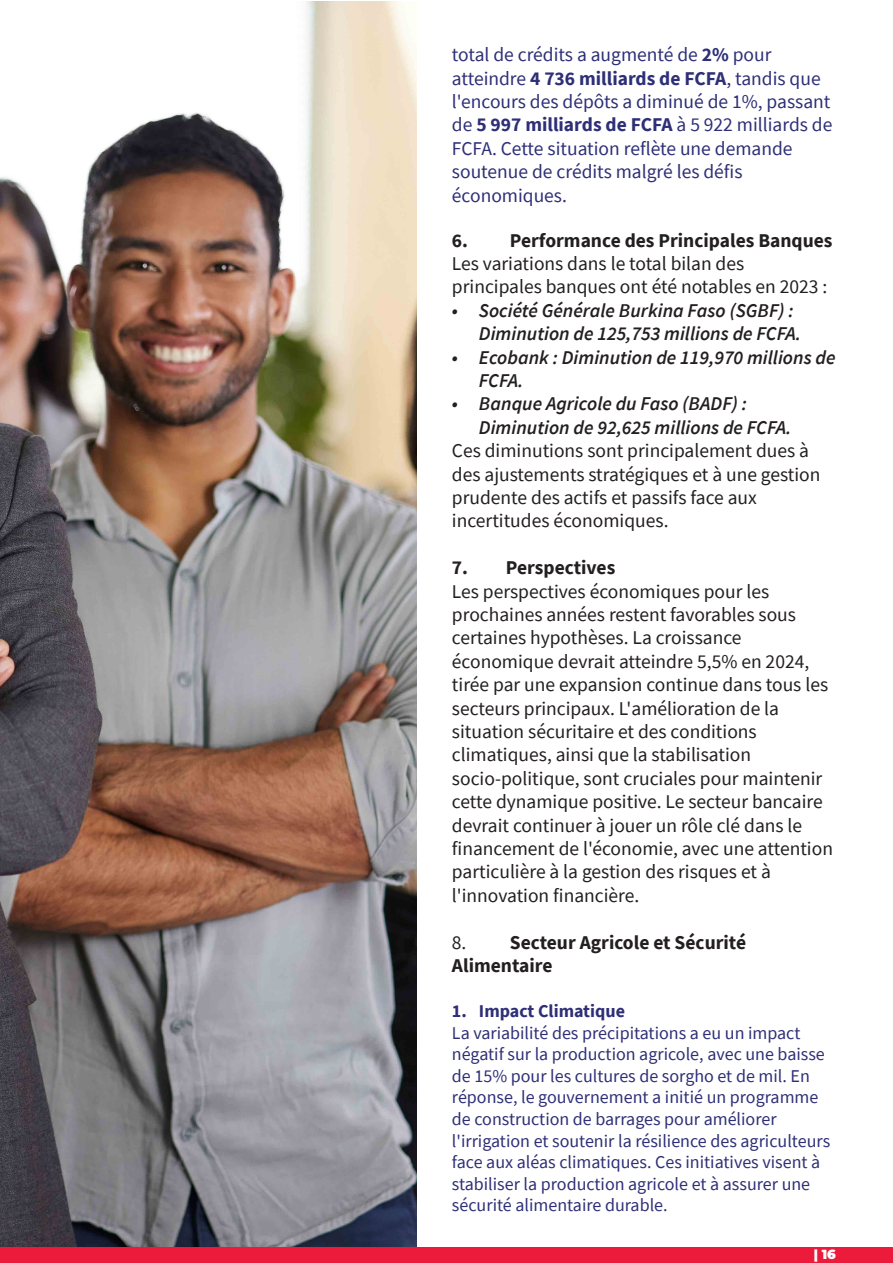
<style>
.page{position:relative;width:893px;height:1263px;background:#fff}
.page>*{position:absolute;margin:0;border:0;box-sizing:border-box;transform-origin:0 0}
.t1{font:19.5px/23.4px "Source Sans Pro";color:#231f20}
.t2{font:19.5px/23.4px "Source Sans Pro";color:#2e2f77}
.t3{font:italic 600 19.5px/23.4px "Source Sans Pro";color:#231f20}
.t4{font:700 19.5px/23.4px "Source Sans Pro";color:#231f20}
.t5{font:18px/21.6px "Source Sans Pro";color:#2e2f77}
.t6{font:700 18px "Source Sans Pro";color:#2e2f77}
.t7{font:900 13.05px "Montserrat";color:#fff}
.s1{font-weight:700}
.s2{font-weight:400}
</style>
<div class="page">
<img style="left:0;top:1px;width:416px;height:1247px">
<div style="left:0;top:1248px;width:892px;height:15px;background:#ec1b3b"></div>
<p class="t2" style="left:452px;top:43px;width:382px">total de crédits a augmenté de <span class="s1">2%</span> pour atteindre <span class="s1">4 736 milliards de FCFA</span>, tandis que l'encours des dépôts a diminué de 1%, passant de <span class="s1">5 997 milliards de FCFA</span> à 5 922 milliards de FCFA. Cette situation reflète une demande soutenue de crédits malgré les défis économiques.</p>
<p class="t4" style="left:452px;top:228px;width:382px">6. Performance des Principales Banques</p>
<p class="t1" style="left:452px;top:252px;width:377px">Les variations dans le total bilan des principales banques ont été notables en 2023 :</p>
<p class="t3" style="left:479px;top:298px;width:324px;text-indent:-27px">• Société Générale Burkina Faso (SGBF) :<br>Diminution de 125,753 millions de FCFA.</p>
<p class="t3" style="left:479px;top:345px;width:358px;text-indent:-27px">• Ecobank : Diminution de 119,970 millions de<br>FCFA.</p>
<p class="t3" style="left:479px;top:392px;width:314px;text-indent:-27px">• Banque Agricole du Faso (BADF) :<br>Diminution de 92,625 millions de FCFA.</p>
<p class="t1" style="left:452px;top:439px;width:370px">Ces diminutions sont principalement dues à des ajustements stratégiques et à une gestion prudente des actifs et passifs face aux incertitudes économiques.</p>
<p class="t4" style="left:452px;top:556px;width:165px">7. Perspectives</p>
<p class="t1" style="left:452px;top:579px;width:383px">Les perspectives économiques pour les prochaines années restent favorables sous certaines hypothèses. La croissance économique devrait atteindre 5,5% en 2024, tirée par une expansion continue dans tous les secteurs principaux. L'amélioration de la situation sécuritaire et des conditions climatiques, ainsi que la stabilisation socio-politique, sont cruciales pour maintenir cette dynamique positive. Le secteur bancaire devrait continuer à jouer un rôle clé dans le financement de l'économie, avec une attention particulière à la gestion des risques et à l'innovation financière.</p>
<p class="t4" style="left:452px;top:930px;width:296px"><span class="s2">8.</span> Secteur Agricole et Sécurité<br>Alimentaire</p>
<p class="t6" style="left:452px;top:999px;width:175px">1. Impact Climatique</p>
<p class="t5" style="left:452px;top:1022px;width:380px">La variabilité des précipitations a eu un impact négatif sur la production agricole, avec une baisse de 15% pour les cultures de sorgho et de mil. En réponse, le gouvernement a initié un programme de construction de barrages pour améliorer l'irrigation et soutenir la résilience des agriculteurs face aux aléas climatiques. Ces initiatives visent à stabiliser la production agricole et à assurer une sécurité alimentaire durable.</p>
<p class="t7" style="left:814px;top:1245px;width:24px">| 16</p>
</div>
